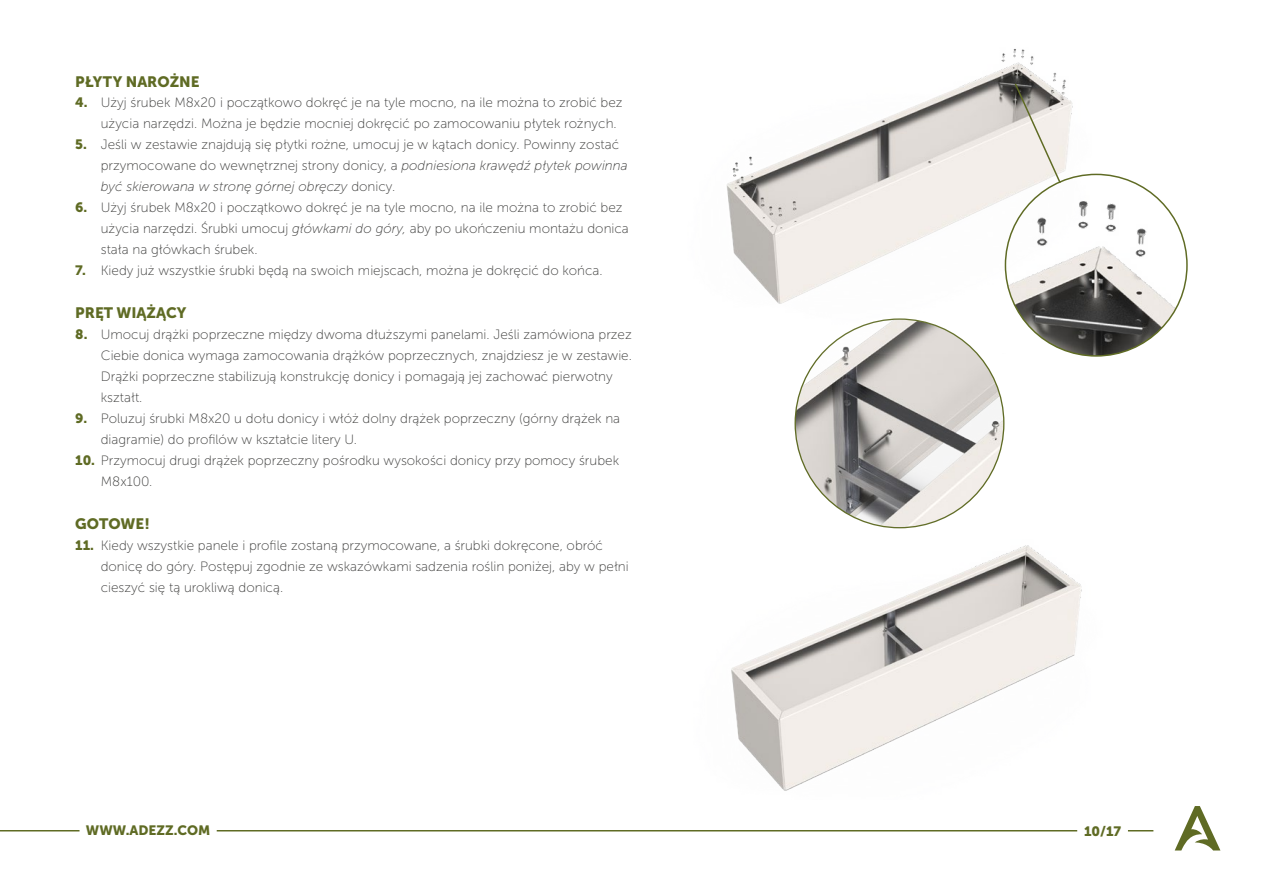
<style>
.page{position:relative;width:1263px;height:893px;background:#fff}
.page>*{position:absolute;margin:0;border:0;box-sizing:border-box;transform-origin:0 0}
.t1{font:15px "Museo Sans 900";color:#5f6b24}
.t2{font:13.5px/21px "Museo Sans 100";color:#3c3c3b}
.t3{font:13.5px "Museo Sans 900";color:#5f6b24}
.s1{font-family:"Museo Sans 900";color:#5f6b24}
.s2{font-style:italic}
</style>
<div class="page">
<svg style="left:1175px;top:806px;width:45px;height:44px"></svg>
<svg style="left:1128px;top:830px;width:25px;height:1px"></svg>
<hr style="left:0;top:830px;width:80px;height:1px;background:#5f6b24">
<hr style="left:217px;top:830px;width:860px;height:1px;background:#5f6b24">
<img style="left:795px;top:319px;width:209px;height:209px;border-radius:104px">
<img style="left:731px;top:507px;width:351px;height:284px">
<img style="left:726px;top:49px;width:401px;height:304px">
<img style="left:1005px;top:174px;width:182px;height:182px;border-radius:91px">
<svg style="left:1013px;top:82px;width:49px;height:103px;background:#d1cdc7"></svg>
<p class="t1" style="left:75px;top:73px;width:126px">PŁYTY NAROŻNE</p>
<p class="t2" style="left:101px;top:92px;width:523px;text-indent:-26px"><span class="s1">4.</span> Użyj śrubek M8x20 i początkowo dokręć je na tyle mocno, na ile można to zrobić bez użycia narzędzi. Można je będzie mocniej dokręcić po zamocowaniu płytek rożnych.</p>
<p class="t2" style="left:101px;top:134px;width:528px;text-indent:-26px"><span class="s1">5.</span> Jeśli w zestawie znajdują się płytki rożne, umocuj je w kątach donicy. Powinny zostać przymocowane do wewnętrznej strony donicy, a <span class="s2">podniesiona krawędź płytek powinna być skierowana w stronę górnej obręczy</span> donicy.</p>
<p class="t2" style="left:101px;top:197px;width:530px;text-indent:-26px"><span class="s1">6.</span> Użyj śrubek M8x20 i początkowo dokręć je na tyle mocno, na ile można to zrobić bez użycia narzędzi. Śrubki umocuj <span class="s2">główkami do góry,</span> aby po ukończeniu montażu donica stała na główkach śrubek.</p>
<p class="t2" style="left:75px;top:260px;width:529px"><span class="s1">7.</span> Kiedy już wszystkie śrubki będą na swoich miejscach, można je dokręcić do końca.</p>
<p class="t1" style="left:75px;top:305px;width:113px">PRĘT WIĄŻĄCY</p>
<p class="t2" style="left:101px;top:324px;width:533px;text-indent:-26px"><span class="s1">8.</span> Umocuj drążki poprzeczne między dwoma dłuższymi panelami. Jeśli zamówiona przez Ciebie donica wymaga zamocowania drążków poprzecznych, znajdziesz je w zestawie.<br>Drążki poprzeczne stabilizują konstrukcję donicy i pomagają jej zachować pierwotny kształt.</p>
<p class="t2" style="left:101px;top:408px;width:521px;text-indent:-26px"><span class="s1">9.</span> Poluzuj śrubki M8x20 u dołu donicy i włóż dolny drążek poprzeczny (górny drążek na diagramie) do profilów w kształcie litery U.</p>
<p class="t2" style="left:101px;top:450px;width:520px;text-indent:-26px"><span class="s1">10.</span> Przymocuj drugi drążek poprzeczny pośrodku wysokości donicy przy pomocy śrubek<br>M8x100.</p>
<p class="t1" style="left:75px;top:516px;width:76px">GOTOWE!</p>
<p class="t2" style="left:101px;top:535px;width:529px;text-indent:-26px"><span class="s1">11.</span> Kiedy wszystkie panele i profile zostaną przymocowane, a śrubki dokręcone, obróć donicę do góry. Postępuj zgodnie ze wskazówkami sadzenia roślin poniżej, aby w pełni cieszyć się tą urokliwą donicą.</p>
<p class="t3" style="left:86px;top:823px;width:126px">WWW.ADEZZ.COM</p>
<p class="t3" style="left:1084px;top:823px;width:39px">10/17</p>
</div>
